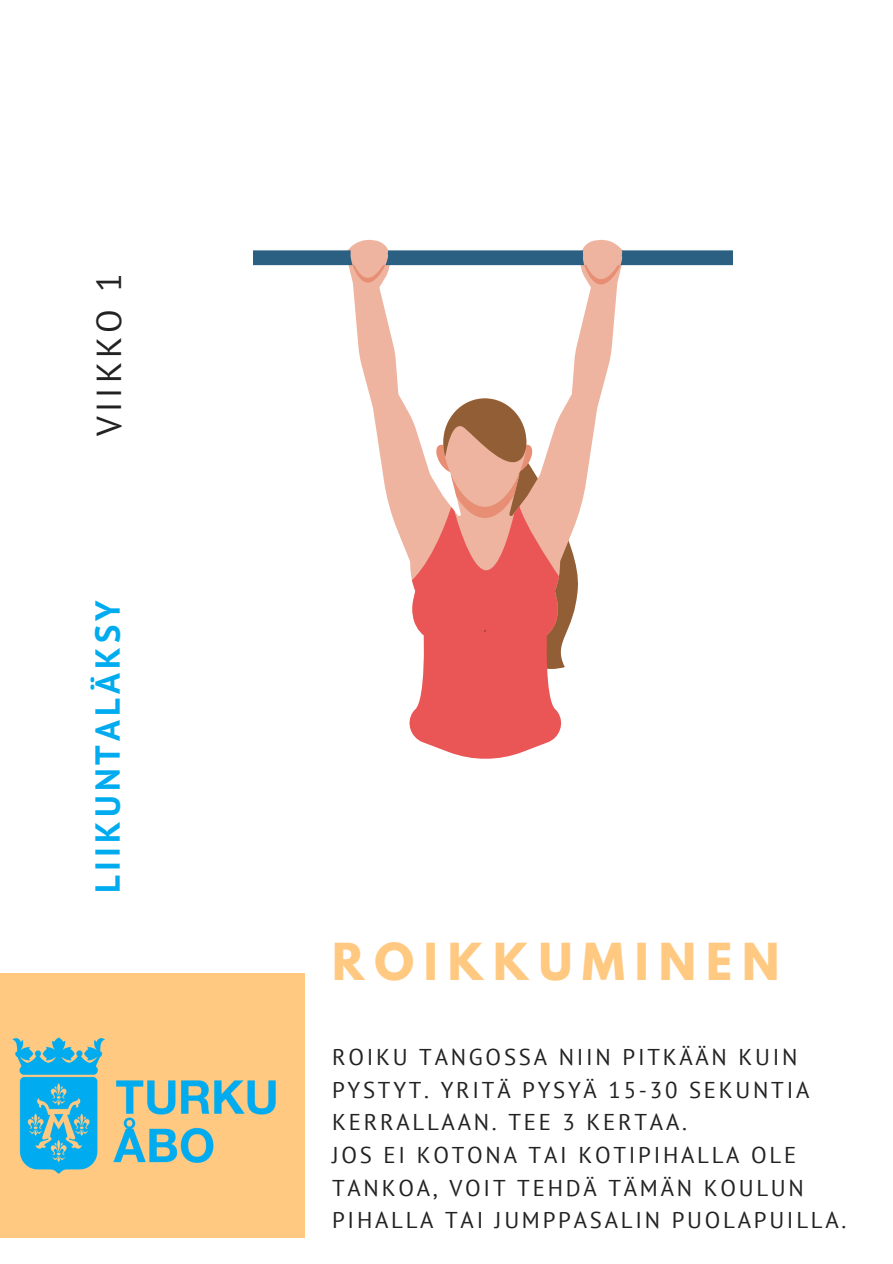
<style>
.page{position:relative;width:893px;height:1264px;background:#fff}
.page>*{position:absolute;margin:0;border:0;box-sizing:border-box;transform-origin:0 0}
.t1{font:700 45.15px "League Spartan";letter-spacing:.22em;color:#ffc982}
.t2{font:700 34.65px "PT Sans";letter-spacing:.12em;color:#00acef}
.t3{font:34.65px "PT Sans";letter-spacing:.12em;color:#222}
.t4{font:22.8px/32.5px "PT Sans";letter-spacing:.12em;color:#222}
</style>
<div class="page">
<div style="left:0;top:973px;width:305px;height:264px;background:#ffc982"></div>
<img style="left:12px;top:1037px;width:264px;height:137px">
<svg style="left:353px;top:239px;width:265px;height:320px"></svg>
<svg style="left:409px;top:398px;width:172px;height:360px"></svg>
<svg style="left:253px;top:242px;width:479px;height:42px"></svg>
<h2 class="t3" style="left:86px;top:435px;width:164px;rotate:-90deg">VIIKKO 1</h2>
<h2 class="t2" style="left:84px;top:892px;width:294px;rotate:-90deg">LIIKUNTALÄKSY</h2>
<h1 class="t1" style="left:332px;top:939px;width:449px">ROIKKUMINEN</h1>
<p class="t4" style="left:332px;top:1040px;width:515px">ROIKU TANGOSSA NIIN PITKÄÄN KUIN PYSTYT. YRITÄ PYSYÄ 15-30 SEKUNTIA KERRALLAAN. TEE 3 KERTAA.<br>JOS EI KOTONA TAI KOTIPIHALLA OLE TANKOA, VOIT TEHDÄ TÄMÄN KOULUN PIHALLA TAI JUMPPASALIN PUOLAPUILLA.</p>
</div>
